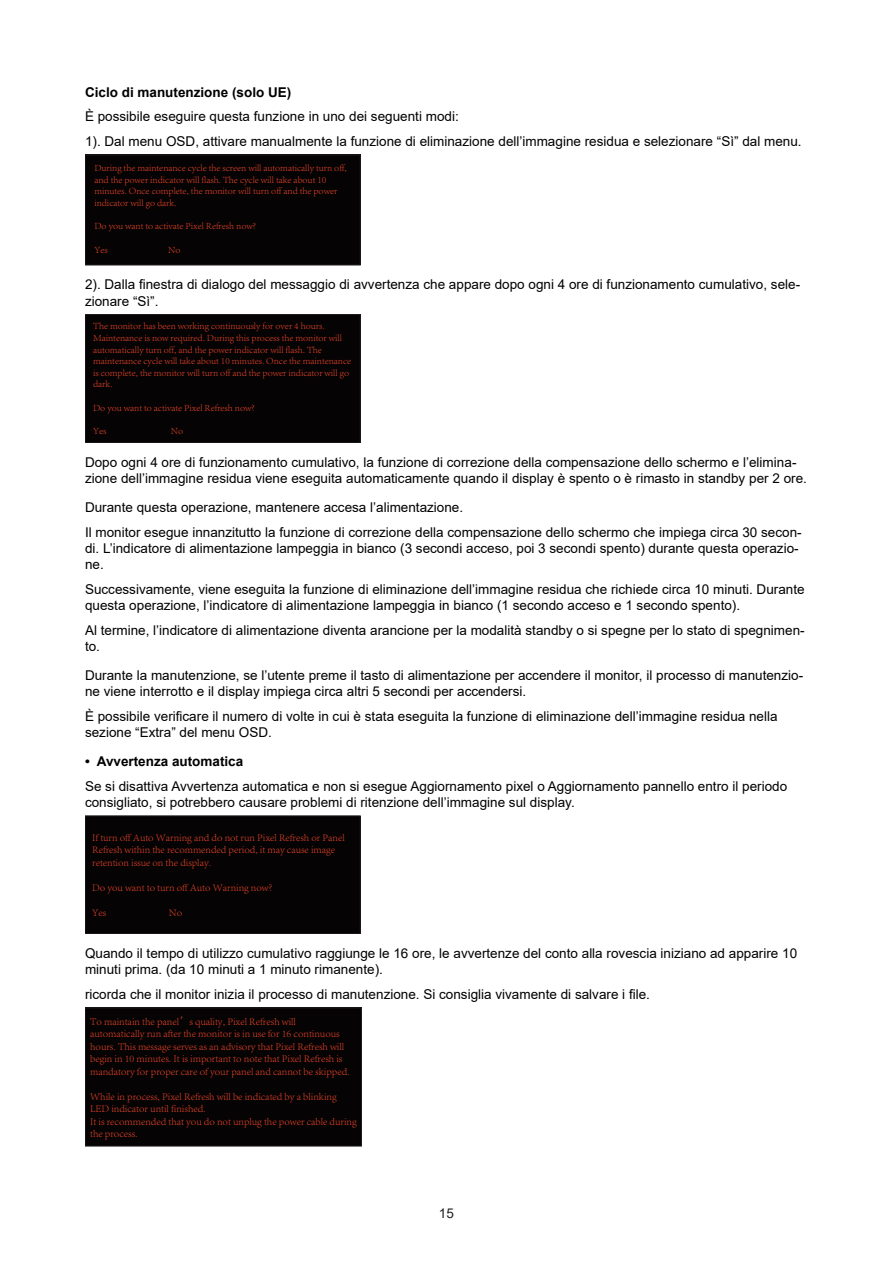
<style>
.page{position:relative;width:893px;height:1263px;background:#fff}
.page>*{position:absolute;margin:0;border:0;box-sizing:border-box;transform-origin:0 0}
.t1{font:13.5px/16.2px "Arial";color:#000}
.正文_text-1{font:700 13.5px "Arial";color:#000}
.t2{font:13.5px "Arial";color:#231f20}
.t3{font:300 10.5px/12.6px "Adobe Song Std";color:#ef472a}
.t4{font:300 10.35px/12.5px "Adobe Song Std";color:#ef472a}
.t5{font:300 9.75px/11.7px "Adobe Song Std";color:#ef472a}
</style>
<div class="page">
<div style="left:85px;top:155px;width:275px;height:110px;background:#060304"></div>
<div style="left:85px;top:155px;width:275px;height:110px;border:1px solid #231f20"></div>
<div style="left:85px;top:314px;width:275px;height:129px;background:#060304"></div>
<div style="left:85px;top:314px;width:275px;height:129px;border:1px solid #231f20"></div>
<div style="left:85px;top:816px;width:275px;height:118px;background:#060304"></div>
<div style="left:85px;top:816px;width:275px;height:118px;border:1px solid #231f20"></div>
<div style="left:85px;top:1008px;width:276px;height:138px;background:#060304"></div>
<div style="left:85px;top:1008px;width:276px;height:138px;border:1px solid #231f20"></div>
<p class="正文_text-1" style="left:85px;top:82px;width:208px">Ciclo di manutenzione (solo UE)</p>
<p class="t1" style="left:85px;top:108px;width:375px">È possibile eseguire questa funzione in uno dei seguenti modi:</p>
<p class="t1" style="left:85px;top:133px;width:718px">1). Dal menu OSD, attivare manualmente la funzione di eliminazione dell’immagine residua e selezionare “Sì” dal menu.</p>
<p class="t5" style="left:94px;top:162px;width:254px">During the maintenance cycle the screen will automatically turn off, and the power indicator will flash. The cycle will take about 10 minutes. Once complete, the monitor will turn off and the power indicator will go dark.</p>
<p class="t5" style="left:94px;top:220px;width:163px">Do you want to activate Pixel Refresh now?</p>
<p class="t5" style="left:94px;top:243px;width:15px">Yes</p>
<p class="t5" style="left:168px;top:243px;width:14px">No</p>
<p class="t1" style="left:85px;top:276px;width:717px">2). Dalla finestra di dialogo del messaggio di avvertenza che appare dopo ogni 4 ore di funzionamento cumulativo, sele&shy;zionare “Sì”.</p>
<p class="t5" style="left:93px;top:320px;width:260px">The monitor has been working continuously for over 4 hours.<br>Maintenance is now required. During this process the monitor will automatically turn off, and the power indicator will flash. The maintenance cycle will take about 10 minutes. Once the maintenance is complete, the monitor will turn off and the power indicator will go dark.</p>
<p class="t5" style="left:93px;top:402px;width:163px">Do you want to activate Pixel Refresh now?</p>
<p class="t5" style="left:93px;top:425px;width:15px">Yes</p>
<p class="t5" style="left:171px;top:425px;width:14px">No</p>
<p class="t1" style="left:85px;top:454px;width:723px">Dopo ogni 4 ore di funzionamento cumulativo, la funzione di correzione della compensazione dello schermo e l’elimina&shy;zione dell’immagine residua viene eseguita automaticamente quando il display è spento o è rimasto in standby per 2 ore.</p>
<p class="t1" style="left:85px;top:499px;width:380px">Durante questa operazione, mantenere accesa l’alimentazione.</p>
<p class="t1" style="left:85px;top:524px;width:718px">Il monitor esegue innanzitutto la funzione di correzione della compensazione dello schermo che impiega circa 30 secon&shy;di. L’indicatore di alimentazione lampeggia in bianco (3 secondi acceso, poi 3 secondi spento) durante questa operazio&shy;ne.</p>
<p class="t1" style="left:85px;top:581px;width:721px">Successivamente, viene eseguita la funzione di eliminazione dell’immagine residua che richiede circa 10 minuti. Durante questa operazione, l’indicatore di alimentazione lampeggia in bianco (1 secondo acceso e 1 secondo spento).</p>
<p class="t1" style="left:85px;top:622px;width:721px">Al termine, l’indicatore di alimentazione diventa arancione per la modalità standby o si spegne per lo stato di spegnimen&shy;to.</p>
<p class="t1" style="left:85px;top:667px;width:720px">Durante la manutenzione, se l’utente preme il tasto di alimentazione per accendere il monitor, il processo di manutenzio&shy;ne viene interrotto e il display impiega circa altri 5 secondi per accendersi.</p>
<p class="t1" style="left:85px;top:708px;width:694px">È possibile verificare il numero di volte in cui è stata eseguita la funzione di eliminazione dell’immagine residua nella sezione “Extra” del menu OSD.</p>
<p class="正文_text-1" style="left:85px;top:752px;width:160px">• Avvertenza automatica</p>
<p class="t1" style="left:85px;top:778px;width:704px">Se si disattiva Avvertenza automatica e non si esegue Aggiornamento pixel o Aggiornamento pannello entro il periodo consigliato, si potrebbero causare problemi di ritenzione dell’immagine sul display.</p>
<p class="t4" style="left:92px;top:831px;width:254px">If turn off Auto Warning and do not run Pixel Refresh or Panel<br>Refresh within the recommended period, it may cause image retention issue on the display.</p>
<p class="t4" style="left:92px;top:881px;width:182px">Do you want to turn off Auto Warning now?</p>
<p class="t4" style="left:92px;top:906px;width:16px">Yes</p>
<p class="t4" style="left:169px;top:906px;width:15px">No</p>
<p class="t1" style="left:85px;top:945px;width:714px">Quando il tempo di utilizzo cumulativo raggiunge le 16 ore, le avvertenze del conto alla rovescia iniziano ad apparire 10 minuti prima. (da 10 minuti a 1 minuto rimanente).</p>
<p class="t1" style="left:85px;top:986px;width:566px">ricorda che il monitor inizia il processo di manutenzione. Si consiglia vivamente di salvare i file.</p>
<p class="t3" style="left:90px;top:1015px;width:261px">To maintain the panel’s quality, Pixel Refresh will automatically run after the monitor is in use for 16 continuous hours. This message serves as an advisory that Pixel Refresh will begin in 10 minutes. It is important to note that Pixel Refresh is mandatory for proper care of your panel and cannot be skipped.</p>
<p class="t3" style="left:90px;top:1090px;width:268px">While in process, Pixel Refresh will be indicated by a blinking LED indicator until finished.<br>It is recommended that you do not unplug the power cable during the process.</p>
<p class="t2" style="left:439px;top:1204px;width:17px">15</p>
</div>
